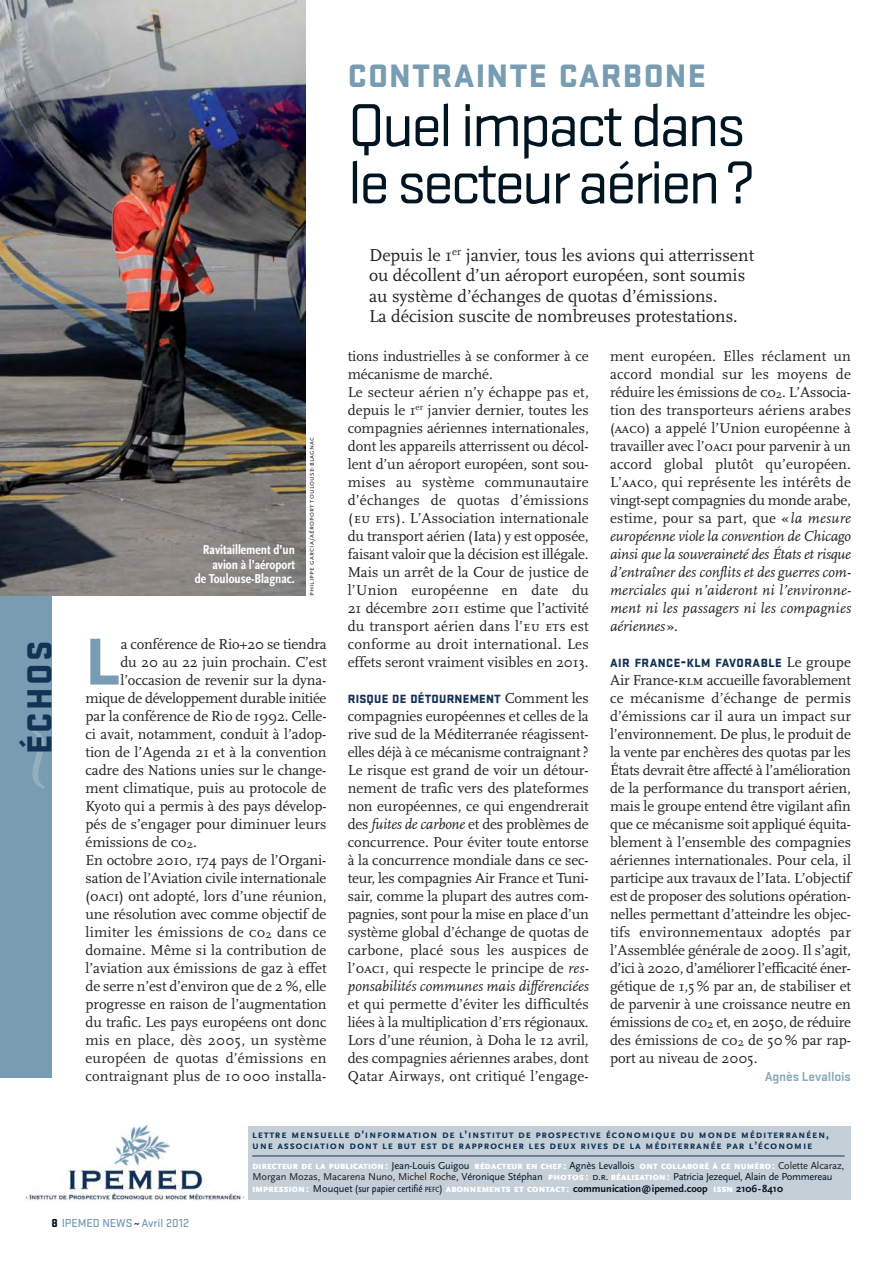
<style>
.page{position:relative;width:894px;height:1264px;background:#fff}
.page>*{position:absolute;margin:0;border:0;box-sizing:border-box;transform-origin:0 0}
.t1{font:900 68.85px "Stratum No 1";color:#789db2}
.t2{font:63px/57.3px "Stratum No 1";letter-spacing:-.05em;color:#001522}
.t3{font:900 36px "Stratum No 1";letter-spacing:.065em;color:#133256}
.t4{font:900 33.75px "Stratum No 1";letter-spacing:.035em;color:#789db2}
.t5{font:18px/20.7px "Scala";color:#231f20}
.t6{font:15px/18px "Scala";letter-spacing:-.005em;color:#231f20;text-align:justify}
.t7{font:15px "Scala";letter-spacing:.015em;color:#231f20}
.t8{font:13.5px/14.2px "Scala Sans Bold Con";color:#fff;text-align:right}
.t9{font:700 13.5px "Stratum No 1";letter-spacing:-.01em;color:#89acbc}
.t10{font:900 12.3px "Stratum No 1";letter-spacing:.02em;color:#133256}
.t11{font:500 12px "Stratum No 1";color:#789db2}
.t12{font:700 11.1px/11.4px "Scala Sans Caps";letter-spacing:.06em;color:#133256}
.t13{font:10.5px "Scala Sans";letter-spacing:-.01em;color:#001522}
.t14{font:900 7.8px "Scala Sans";letter-spacing:.025em;color:#fff}
.t15{font:7.5px "Scala Sans Caps";letter-spacing:.025em;color:#231f20}
.s1{font-family:"Scala Caps"}
.s2{font-family:"Scala";font-weight:400;font-size:15px;color:#231f20}
.s3{font-style:italic}
.s4{font-size:16.5px}
.s5{font-size:10.5px}
.s6{font-weight:400;font-size:10.5px;color:#001522}
.s7{font-weight:400;font-size:10.5px;color:#231f20}
.s8{color:#231f20}
.s9{font-weight:900;font-size:7.8px;color:#fff}
.s10{font-weight:900;color:#fff}
.s11{font-family:"Scala Sans Caps"}
.s12{font-family:"Scala Sans Regular Con";font-weight:400;font-size:10.5px;color:#001522}
.s13{font-family:"Scala Sans Regular Con";font-weight:400;color:#001522}
.s14{font-weight:700;font-size:10.5px;color:#001522}
.s15{font-weight:900;color:#001522}
.s16{color:#133256}
</style>
<div class="page">
<div style="left:0;top:64px;width:52px;height:1014px;background:#789db2"></div>
<div style="left:248px;top:1126px;width:603px;height:74px;background:#c5cfd8"></div>
<hr style="left:252px;top:1155px;width:592px;height:1px;background:#133256">
<img style="left:26px;top:1125px;width:218px;height:75px">
<img style="left:0;top:0;width:305px;height:596px">
<svg style="left:32px;top:729px;width:13px;height:60px"></svg>
<h3 class="t4" style="left:348px;top:56px;width:359px">CONTRAINTE CARBONE</h3>
<h2 class="t2" style="left:348px;top:102px;width:409px">Quel impact dans le secteur aérien?</h2>
<h3 class="t3" style="left:18px;top:754px;width:115px;rotate:-90deg">ÉCHOS</h3>
<p class="t8" style="left:195px;top:544px;width:102px">Ravitaillement d’un avion à l’aéroport<br>de Toulouse-Blagnac.</p>
<p class="t15" style="left:307px;top:596px;width:161px;rotate:-90deg">philippe garcia/aéroport toulouse-blagnac</p>
<h1 class="t1" style="left:86px;top:620px;width:37px">L</h1>
<p class="t6" style="left:121px;top:635px;width:208px">a conférence de Rio+20 se tiendra</p>
<p class="t6" style="left:120px;top:653px;width:208px">du 20 au 22 juin prochain. C’est</p>
<p class="t6" style="left:120px;top:671px;width:207px">l’occasion de revenir sur la dyna-</p>
<p class="t6" style="left:86px;top:689px;width:242px">mique de développement durable initiée</p>
<p class="t6" style="left:86px;top:707px;width:242px">par la conférence de Rio de 1992. Celle-</p>
<p class="t6" style="left:86px;top:725px;width:242px">ci avait, notamment, conduit à l’adop-</p>
<p class="t6" style="left:86px;top:743px;width:242px">tion de l’Agenda 21 et à la convention</p>
<p class="t6" style="left:86px;top:761px;width:242px">cadre des Nations unies sur le change-</p>
<p class="t6" style="left:86px;top:779px;width:242px">ment climatique, puis au protocole de</p>
<p class="t6" style="left:86px;top:797px;width:242px">Kyoto qui a permis à des pays dévelop-</p>
<p class="t6" style="left:86px;top:815px;width:242px">pés de s’engager pour diminuer leurs</p>
<p class="t6" style="left:86px;top:833px;width:113px">émissions de <span class="s1">co</span><sub>2</sub>.</p>
<p class="t6" style="left:86px;top:851px;width:242px">En octobre 2010, 174 pays de l’Organi-</p>
<p class="t6" style="left:86px;top:869px;width:242px">sation de l’Aviation civile internationale</p>
<p class="t6" style="left:86px;top:887px;width:242px">(<span class="s1">oaci</span>) ont adopté, lors d’une réunion,</p>
<p class="t6" style="left:86px;top:905px;width:242px">une résolution avec comme objectif de</p>
<p class="t7" style="left:86px;top:924px;width:242px">limiter les émissions de <span class="s1">co</span><sub>2</sub> dans ce</p>
<p class="t6" style="left:86px;top:941px;width:242px">domaine. Même si la contribution de</p>
<p class="t6" style="left:86px;top:959px;width:242px">l’aviation aux émissions de gaz à effet</p>
<p class="t6" style="left:86px;top:977px;width:242px">de serre n’est d’environ que de 2 %, elle</p>
<p class="t6" style="left:86px;top:995px;width:242px">progresse en raison de l’augmentation</p>
<p class="t6" style="left:86px;top:1013px;width:242px">du trafic. Les pays européens ont donc</p>
<p class="t7" style="left:86px;top:1032px;width:242px">mis en place, dès 2005, un système</p>
<p class="t7" style="left:86px;top:1050px;width:242px">européen de quotas d’émissions en</p>
<p class="t7" style="left:86px;top:1068px;width:242px">contraignant plus de 10 000 installa-</p>
<p class="t5" style="left:369px;top:245px;width:386px">Depuis le 1<sup>er</sup> janvier, tous les avions qui atterrissent ou décollent d’un aéroport européen, sont soumis au système d’échanges de quotas d’émissions.<br>La décision suscite de nombreuses protestations.</p>
<p class="t6" style="left:348px;top:347px;width:242px;text-align:left">tions industrielles à se conformer à ce mécanisme de marché.<br>Le secteur aérien n’y échappe pas et, depuis le 1<sup>er</sup> janvier dernier, toutes les compagnies aériennes internationales, dont les appareils atterrissent ou décol&shy;lent d’un aéroport européen, sont sou&shy;mises au système communautaire d’échanges de quotas d’émissions <span class="s1">(eu ets)</span>. L’Association internationale du transport aérien (Iata) y est opposée, faisant valoir que la décision est illégale.<br>Mais un arrêt de la Cour de justice de l’Union européenne en date du 21 décembre 2011 estime que l’activité du transport aérien dans l’<span class="s1">eu ets</span> est conforme au droit international. Les effets seront vraiment visibles en 2013.</p>
<p class="t10" style="left:348px;top:691px;width:242px">RISQUE DE DÉTOURNEMENT <span class="s2">Comment les</span></p>
<p class="t6" style="left:348px;top:707px;width:242px">compagnies européennes et celles de la rive sud de la Méditerranée réagissent&shy;elles déjà à ce mécanisme contraignant ?<br>Le risque est grand de voir un détour&shy;nement de trafic vers des plateformes non européennes, ce qui engendrerait des <span class="s3">fuites de carbone</span> et des problèmes de concurrence. Pour éviter toute entorse à la concurrence mondiale dans ce sec&shy;teur, les compagnies Air France et Tuni&shy;sair, comme la plupart des autres com&shy;pagnies, sont pour la mise en place d’un système global d’échange de quotas de carbone, placé sous les auspices de l’<span class="s1">oaci,</span> qui respecte le principe de <span class="s3">res&shy;ponsabilités communes mais différenciées</span></p>
<p class="t6" style="left:348px;top:995px;width:242px">et qui permette d’éviter les difficultés liées à la multiplication d’<span class="s1">ets</span> régionaux.<br>Lors d’une réunion, à Doha le 12 avril, des compagnies aériennes arabes, dont Qatar Airways, ont critiqué l’engage-</p>
<p class="t6" style="left:610px;top:347px;width:243px">ment européen. Elles réclament un accord mondial sur les moyens de réduire les émissions de <span class="s1">co</span><sub>2</sub>. L’Associa&shy;tion des transporteurs aériens arabes (<span class="s1">aaco</span>) a appelé l’Union européenne à travailler avec l’<span class="s1">oaci</span> pour parvenir à un accord global plutôt qu’européen.<br>L’<span class="s1">aaco</span>, qui représente les intérêts de vingt-sept compagnies du monde arabe, estime, pour sa part, que «<span class="s3">la mesure européenne viole la convention de Chicago ainsi que la souveraineté des États et risque d’entraîner des conflits et des guerres com&shy;merciales qui n’aideront ni l’environne&shy;ment ni les passagers ni les compagnies aériennes</span>».</p>
<p class="t10" style="left:610px;top:655px;width:242px">AIR FRANCE<span class="s4">-</span>KLM FAVORABLE <span class="s2">Le groupe</span></p>
<p class="t6" style="left:610px;top:671px;width:243px">Air France-<span class="s1">klm</span> accueille favorablement ce mécanisme d’échange de permis d’émissions car il aura un impact sur l’environnement. De plus, le produit de la vente par enchères des quotas par les États devrait être affecté à l’amélioration de la performance du transport aérien, mais le groupe entend être vigilant afin que ce mécanisme soit appliqué équita&shy;blement à l’ensemble des compagnies aériennes internationales. Pour cela, il participe aux travaux de l’Iata. L’objectif est de proposer des solutions opération&shy;nelles permettant d’atteindre les objec&shy;tifs environnementaux adoptés par l’Assemblée générale de 2009. Il s’agit, d’ici à 2020, d’améliorer l’efficacité éner&shy;gétique de 1,5 % par an, de stabiliser et de parvenir à une croissance neutre en émissions de <span class="s1">co</span><sub>2</sub> et, en 2050, de réduire des émissions de <span class="s1">co</span><sub>2</sub> de 50 % par rap&shy;port au niveau de 2005.</p>
<p class="t9" style="left:765px;top:1071px;width:88px">Agnès Levallois</p>
<p class="t12" style="left:252px;top:1128px;width:578px">lettre mensuelle d’information de l’institut de prospective économique du monde méditerranéen, une association dont le but est de rapprocher les deux rives de la méditerranée par l’économie</p>
<p class="t14" style="left:253px;top:1163px;width:593px">DIRECTEUR DE LA PUBLICATION <span class="s5">:</span> <span class="s6">Jean-Louis Guigou</span> RÉDACTEUR EN CHEF <span class="s5">:</span> <span class="s6">Agnès Levallois</span> ONT COLLABORÉ À CE NUMÉRO <span class="s5">:</span> <span class="s7">Colette Alcaraz,</span></p>
<p class="t13" style="left:253px;top:1171px;width:581px"><span class="s8">Morgan Mozas, Macarena Nuno, Michel Roche,</span> Véronique Stéphan <span class="s9">PHOTOS</span> <span class="s10">:</span> <span class="s11">d.r.</span> <span class="s9">RÉALISATION</span> <span class="s10">:</span> Patricia Jezequel, Alain de Pommereau</p>
<p class="t14" style="left:253px;top:1186px;width:532px">IMPRESSION <span class="s5">:</span> <span class="s6">Mouquet</span> <span class="s12">(sur papier certifié</span> <span class="s13">PEFC</span><span class="s12">)</span> ABONNEMENTS ET CONTACT <span class="s5">:</span> <span class="s14">communication@ipemed.coop</span> ISSN <span class="s14">2106-8410</span></p>
<p class="t11" style="left:52px;top:1216px;width:139px"><span class="s15">8</span> IPEMED NEWS<span class="s16">~</span>Avril 2012</p>
</div>
